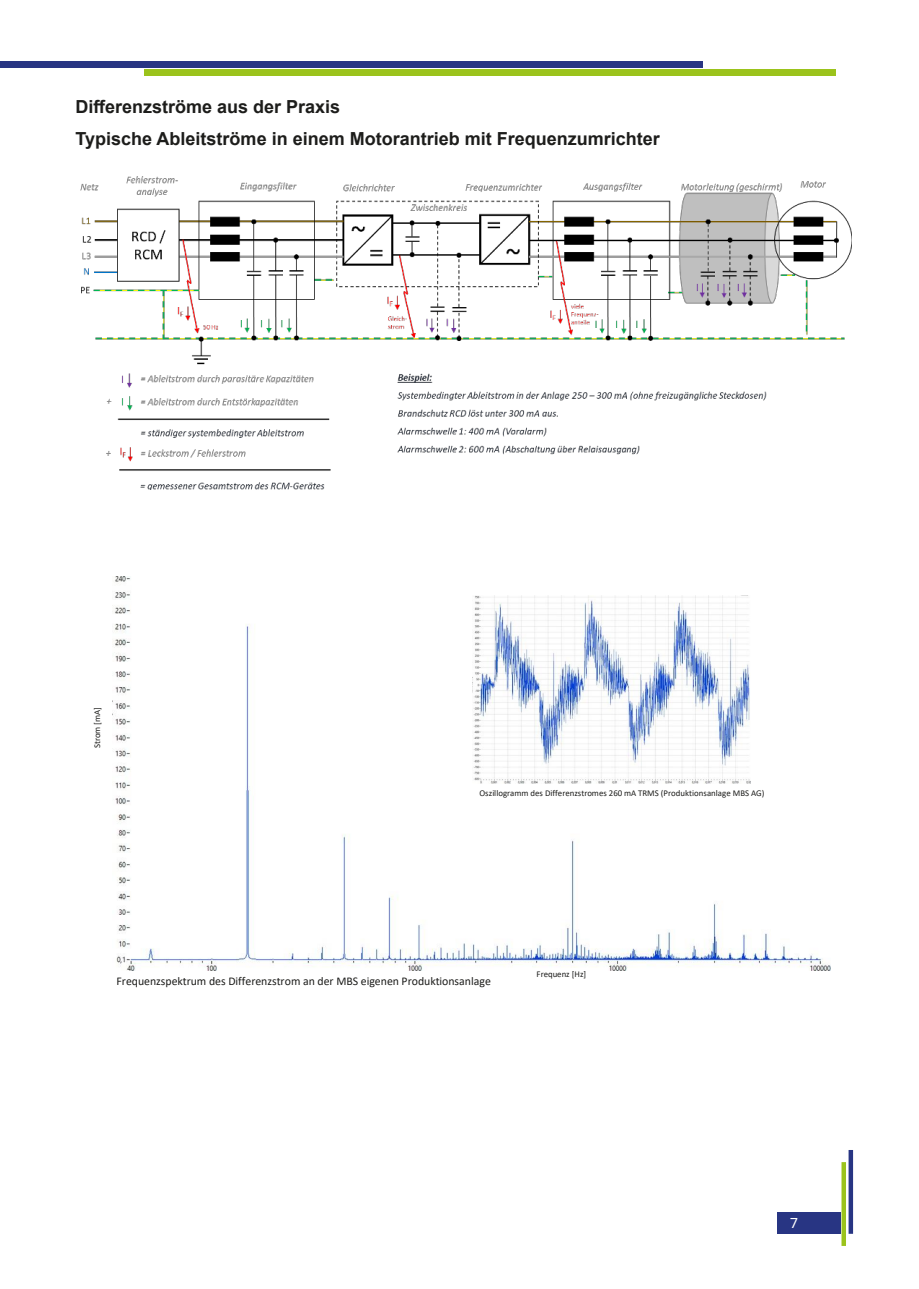
<style>
.page{position:relative;width:919px;height:1289px;background:#fff}
.page>*{position:absolute;margin:0;border:0;box-sizing:border-box;transform-origin:0 0}
.t1{font:700 18px/32.4px "Arial";color:#1d1d1b}
.t2{font:15px "Proxima Nova";color:#fff}
.t3{font:11.85px "Calibri";letter-spacing:-.005em;color:#1d1d1b}
.t4{font:8.85px "Calibri";color:#1d1d1b}
</style>
<div class="page">
<div style="left:0;top:62px;width:12px;height:6px;background:#283583"></div>
<div style="left:12px;top:62px;width:691px;height:6px;background:#283583"></div>
<div style="left:144px;top:69px;width:692px;height:7px;background:#9bc31c"></div>
<svg style="left:841px;top:1162px;width:4px;height:83px"></svg>
<div style="left:848px;top:1149px;width:5px;height:84px;background:#283583"></div>
<div style="left:777px;top:1212px;width:64px;height:21px;background:#283583"></div>
<img style="left:112px;top:576px;width:718px;height:394px">
<img style="left:472px;top:595px;width:278px;height:188px">
<img style="left:479px;top:788px;width:286px;height:9px">
<img style="left:80px;top:176px;width:771px;height:313px">
<p class="t1" style="left:75px;top:90px;width:586px">Differenzströme aus der Praxis<br>Typische Ableitströme in einem Motorantrieb mit Frequenzumrichter</p>
<p class="t4" style="left:94px;top:748px;width:43px;rotate:-90deg">Strom [mA]</p>
<p class="t4" style="left:479px;top:789px;width:286px">Oszillogramm des Differenzstromes 260 mA TRMS (Produktionsanlage MBS AG)</p>
<p class="t3" style="left:116px;top:976px;width:376px">Frequenzspektrum des Differenzstrom an der MBS eigenen Produktionsanlage</p>
<p class="t4" style="left:536px;top:971px;width:51px">Frequenz [Hz]</p>
<p class="t2" style="left:790px;top:1216px;width:9px">7</p>
</div>
